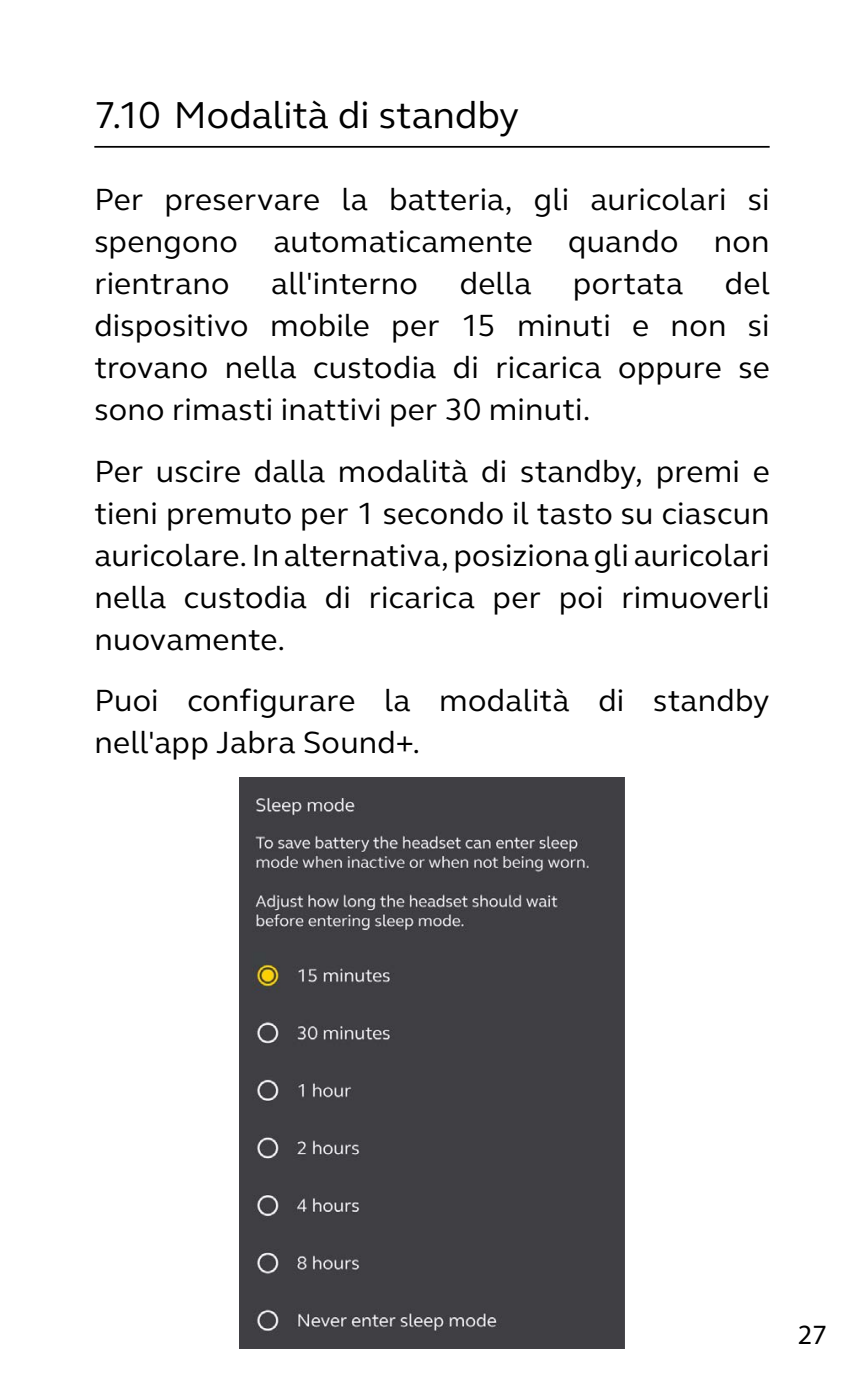
<style>
.page{position:relative;width:864px;height:1389px;background:#fff}
.page>*{position:absolute;margin:0;border:0;box-sizing:border-box;transform-origin:0 0}
.t1{font:38.5px "GN Elliot";color:#000}
.t2{font:31.5px/42px "GN Elliot";letter-spacing:.01em;color:#000;text-align:justify}
.t3{font:28px "Myriad Pro";color:#000}
</style>
<div class="page">
<hr style="left:94px;top:146px;width:675px;height:2px;background:#000">
<div style="left:239px;top:778px;width:385px;height:571px;background:#403f44"></div>
<p class="t1" style="left:94px;top:89px;width:426px">7.10 Modalità di standby</p>
<p class="t2" style="left:94px;top:177px;width:676px">Per preservare la batteria, gli auricolari si spengono automaticamente quando non rientrano</p>
<p class="t2" style="left:94px;top:261px;width:676px;text-indent:630px">del dispositivo mobile per 15 minuti e non si trovano nella custodia di ricarica oppure se sono rimasti inattivi per 30 minuti.</p>
<p class="t2" style="left:94px;top:449px;width:676px">Per uscire dalla modalità di standby, premi e tieni premuto per 1 secondo il tasto su ciascun auricolare. In alternativa, posiziona gli auricolari nella custodia di ricarica per poi rimuoverli nuovamente.</p>
<p class="t2" style="left:94px;top:679px;width:676px">Puoi configurare la modalità di standby nell'app Jabra Sound+.</p>
<p class="t2" style="left:271px;top:261px;width:148px">all'interno</p>
<p class="t2" style="left:459px;top:261px;width:73px">della</p>
<p class="t2" style="left:572px;top:261px;width:111px">portata</p>
<p class="t3" style="left:797px;top:1317px;width:30px">27</p>
</div>
